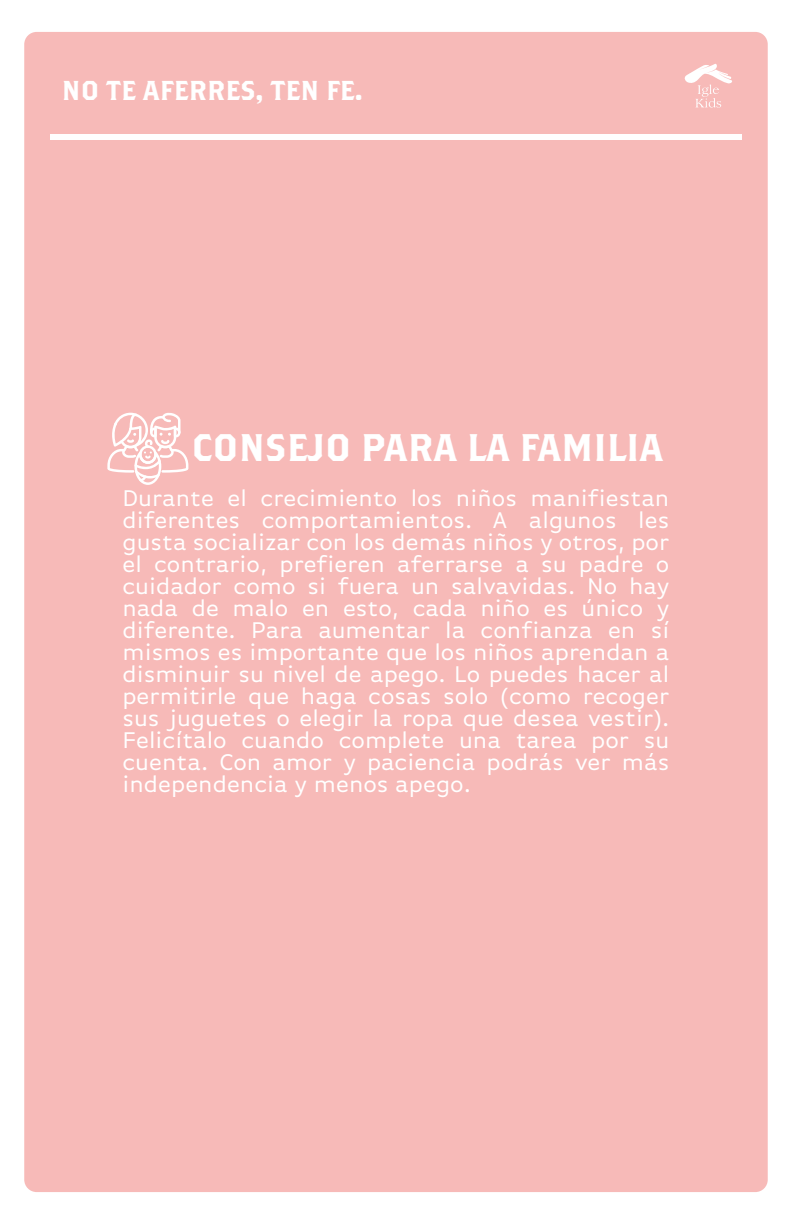
<style>
.page{position:relative;width:792px;height:1224px;background:#fff}
.page>*{position:absolute;margin:0;border:0;box-sizing:border-box;transform-origin:0 0}
.t1{font:38.4px "Brothers OT";color:#fff}
.t2{font:27.2px "Brothers OT";color:#fff}
.t3{font:24px/22px "Basic Gothic Pro";color:#fff;text-align:justify}
</style>
<div class="page">
<div style="left:24px;top:32px;width:744px;height:1160px;background:#f7bab8;border-radius:12px"></div>
<div style="left:50px;top:134px;width:692px;height:6px;background:#fff"></div>
<svg style="left:107px;top:413px;width:81px;height:72px"></svg>
<svg style="left:684px;top:64px;width:48px;height:44px"></svg>
<p class="t2" style="left:62px;top:78px;width:302px">NO TE AFERRES, TEN FE.</p>
<h1 class="t1" style="left:192px;top:431px;width:473px">CONSEJO PARA LA FAMILIA</h1>
<p class="t3" style="left:122px;top:487px;width:548px">Durante el crecimiento los niños manifiestan diferentes comportamientos. A algunos les gusta socializar con los demás niños y otros, por el contrario, prefieren aferrarse a su padre o cuidador como si fuera un salvavidas. No hay nada de malo en esto, cada niño es único y diferente. Para aumentar la confianza en sí mismos es importante que los niños aprendan a disminuir su nivel de apego. Lo puedes hacer al permitirle que haga cosas solo (como recoger sus juguetes o elegir la ropa que desea vestir).<br>Felicítalo cuando complete una tarea por su cuenta. Con amor y paciencia podrás ver más independencia y menos apego.</p>
</div>
